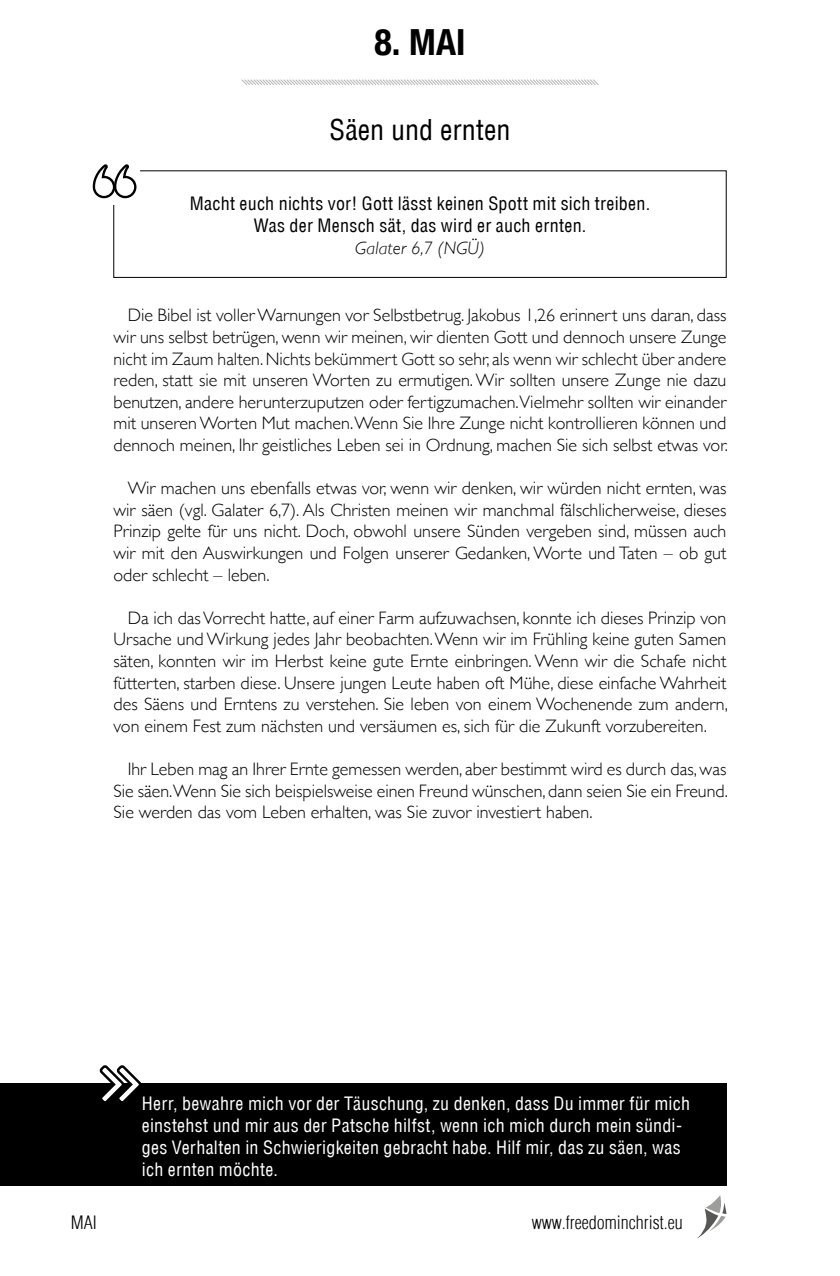
<style>
.page{position:relative;width:840px;height:1276px;background:#fff}
.page>*{position:absolute;margin:0;border:0;box-sizing:border-box;transform-origin:0 0}
.t1{font:700 condensed 36px "Helvetica Neue";color:#000}
.t2{font:condensed 28px "Helvetica";color:#000}
.t3{font:300 18px/21.6px "Gill Sans";color:#000;text-align:justify}
.t4{font:condensed 18px/22px "Helvetica";letter-spacing:.015em;color:#fff}
.t5{font:condensed 18px/22px "Helvetica";letter-spacing:.015em;color:#000;text-align:center}
.t6{font:300 condensed 18px "Helvetica";color:#000}
.t7{font:italic 300 18px "Gill Sans";letter-spacing:.01em;color:#000}
</style>
<div class="page">
<svg style="left:697px;top:1195px;width:29px;height:43px"></svg>
<svg style="left:241px;top:79px;width:358px;height:6px"></svg>
<div style="left:113px;top:171px;width:613px;height:107px;border:1px solid #000"></div>
<div style="left:0;top:1083px;width:726px;height:102px;background:#000"></div>
<svg style="left:99px;top:1065px;width:42px;height:37px"></svg>
<div style="left:92px;top:157px;width:47px;height:48px;background:#fff"></div>
<svg style="left:93px;top:164px;width:43px;height:34px"></svg>
<h1 class="t1" style="left:374px;top:20px;width:92px">8. MAI</h1>
<h2 class="t2" style="left:329px;top:113px;width:182px">Säen und ernten</h2>
<p class="t5" style="left:190px;top:192px;width:461px">Macht euch nichts vor! Gott lässt keinen Spott mit sich treiben.<br>Was der Mensch sät, das wird er auch ernten.</p>
<p class="t7" style="left:355px;top:238px;width:131px">Galater 6,7 (NGÜ)</p>
<p class="t3" style="left:113px;top:304px;width:615px;text-indent:14px">Die Bibel ist voller Warnungen vor Selbstbetrug. Jakobus 1,26 erinnert uns daran, dass wir uns selbst betrügen, wenn wir meinen, wir dienten Gott und dennoch unsere Zunge nicht im Zaum halten. Nichts bekümmert Gott so sehr, als wenn wir schlecht über andere reden, statt sie mit unseren Worten zu ermutigen. Wir sollten unsere Zunge nie dazu benutzen, andere herunterzuputzen oder fertigzumachen.Vielmehr sollten wir einander mit unseren Worten Mut machen. Wenn Sie Ihre Zunge nicht kontrollieren können und dennoch meinen, Ihr geistliches Leben sei in Ordnung, machen Sie sich selbst etwas vor.</p>
<p class="t3" style="left:113px;top:477px;width:614px;text-indent:14px">Wir machen uns ebenfalls etwas vor, wenn wir denken, wir würden nicht ernten, was wir säen (vgl. Galater 6,7). Als Christen meinen wir manchmal fälschlicherweise, dieses Prinzip gelte für uns nicht. Doch, obwohl unsere Sünden vergeben sind, müssen auch wir mit den Auswirkungen und Folgen unserer Gedanken, Worte und Taten – ob gut oder schlecht – leben.</p>
<p class="t3" style="left:113px;top:606px;width:615px;text-indent:14px">Da ich das Vorrecht hatte, auf einer Farm aufzuwachsen, konnte ich dieses Prinzip von Ursache und Wirkung jedes Jahr beobachten. Wenn wir im Frühling keine guten Samen säten, konnten wir im Herbst keine gute Ernte einbringen. Wenn wir die Schafe nicht fütterten, starben diese. Unsere jungen Leute haben oft Mühe, diese einfache Wahrheit des Säens und Erntens zu verstehen. Sie leben von einem Wochenende zum andern, von einem Fest zum nächsten und versäumen es, sich für die Zukunft vorzubereiten.</p>
<p class="t3" style="left:113px;top:757px;width:615px;text-indent:14px">Ihr Leben mag an Ihrer Ernte gemessen werden, aber bestimmt wird es durch das, was Sie säen.Wenn Sie sich beispielsweise einen Freund wünschen, dann seien Sie ein Freund.<br>Sie werden das vom Leben erhalten, was Sie zuvor investiert haben.</p>
<p class="t4" style="left:142px;top:1092px;width:549px">Herr, bewahre mich vor der Täuschung, zu denken, dass Du immer für mich einstehst und mir aus der Patsche hilfst, wenn ich mich durch mein sündi&shy;ges Verhalten in Schwierigkeiten gebracht habe. Hilf mir, das zu säen, was ich ernten möchte.</p>
<p class="t6" style="left:71px;top:1211px;width:27px">MAI</p>
<p class="t6" style="left:531px;top:1211px;width:152px">www.freedominchrist.eu</p>
</div>
